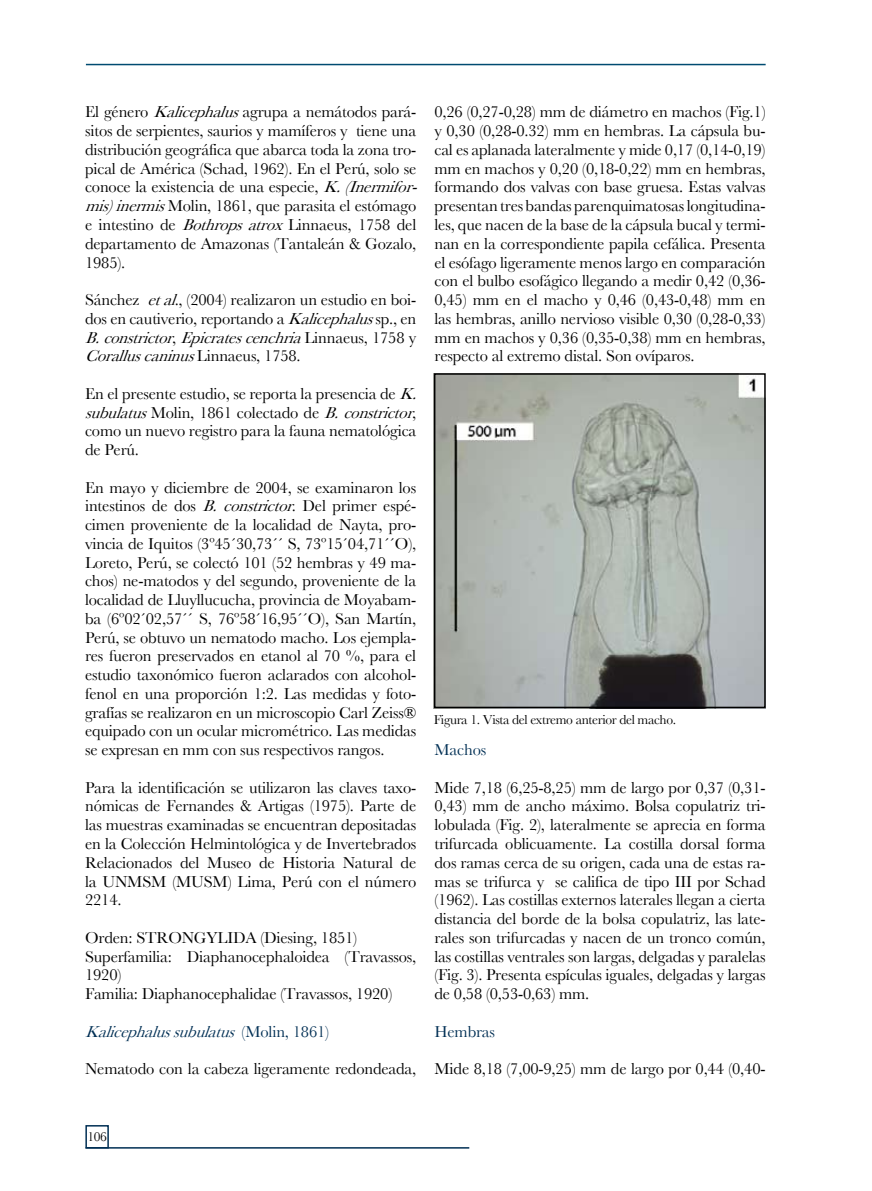
<style>
.page{position:relative;width:872px;height:1191px;background:#fff}
.page>*{position:absolute;margin:0;border:0;box-sizing:border-box;transform-origin:0 0}
.t1{font:16.5px/18.8px "Baskerville";letter-spacing:-.01em;color:#000;text-align:justify}
.t2{font:italic 16.5px "Baskerville";color:#002f54}
.t3{font:16.5px "Baskerville";letter-spacing:-.01em;color:#002f54}
.t4{font:13.5px "Baskerville";letter-spacing:-.025em;color:#000}
.s1{font-style:italic}
.s2{font-style:normal}
</style>
<div class="page">
<div style="left:85px;top:1125px;width:24px;height:23px;border:2px solid #002f54"></div>
<hr style="left:86px;top:1147px;width:383px;height:1px;background:#002f54">
<img style="left:437px;top:376px;width:325px;height:329px">
<div style="left:434px;top:373px;width:331px;height:335px;border:2px solid #000"></div>
<hr style="left:86px;top:64px;width:679px;height:1px;background:#004b71">
<p class="t1" style="left:85px;top:103px;width:340px;text-align:left">El género <span class="s1">Kalicephalus</span>agrupa a nemátodos pará&shy;sitos de serpientes, saurios y mamíferos y tiene una distribución geográfica que abarca toda la zona tro&shy;pical de América (Schad, 1962). En el Perú, solo se conoce la existencia de una especie, <span class="s1">K.(Inermifor&shy;mis) inermis</span>Molin, 1861, que parasita el estómago e intestino de <span class="s1">Bothropsatrox</span>Linnaeus, 1758 del departamento de Amazonas (Tantaleán &amp; Gozalo, 1985).</p>
<p class="t1" style="left:85px;top:290px;width:333px">Sánchez <span class="s1">etal</span>., (2004) realizaron un estudio en boi&shy;dos en cautiverio, reportando a <span class="s1">Kalicephalus</span>sp., en <span class="s1">B.constrictor</span>, <span class="s1">Epicratescenchria</span>L i n n a e u s , 1 7 5 8 y <span class="s1">Coralluscaninus</span>L i n n a e u s , 1 7 5 8 .</p>
<p class="t1" style="left:85px;top:384px;width:340px;text-align:left">En el presente estudio, se reporta la presencia de <span class="s1">K. subulatus</span>M o l i n , 1 8 6 1 c o l e c t a d o d e <span class="s1">B.constrictor</span>, como un nuevo registro para la fauna nematológica de Perú.</p>
<p class="t1" style="left:85px;top:478px;width:333px">En mayo y diciembre de 2004, se examinaron los intestinos de dos <span class="s1">B.constrictor</span>. Del primer espé&shy;cimen proveniente de la localidad de Nayta, pro&shy;vincia de Iquitos (3º45´30,73´´ S, 73º15´04,71´´O), Loreto, Perú, se colectó 101 (52 hembras y 49 ma&shy;chos) ne-matodos y del segundo, proveniente de la localidad de Lluyllucucha, provincia de Moyabam&shy;ba (6º02´02,57´´ S, 76º58´16,95´´O), San Martín, Perú, se obtuvo un nematodo macho. Los ejempla&shy;res fueron preservados en etanol al 70 %, para el estudio taxonómico fueron aclarados con alcohol&shy;fenol en una proporción 1:2. Las medidas y foto&shy;grafías se realizaron en un microscopio Carl Zeiss® equipado con un ocular micrométrico. Las medidas se expresan en mm con sus respectivos rangos.</p>
<p class="t1" style="left:85px;top:778px;width:333px">Para la identificación se utilizaron las claves taxo&shy;nómicas de Fernandes &amp; Artigas (1975). Parte de las muestras examinadas se encuentran depositadas en la Colección Helmintológica y de Invertebrados Relacionados del Museo de Historia Natural de la UNMSM (MUSM) Lima, Perú con el número 2214.</p>
<p class="t1" style="left:85px;top:928px;width:333px;text-align:left">Orden: STRONGYLIDA (Diesing, 1851)<br>Superfamilia: Diaphanocephaloidea (Travassos, 1920)<br>Familia: Diaphanocephalidae (Travassos, 1920)</p>
<p class="t2" style="left:85px;top:1021px;width:246px">Kalicephalussubulatus<span class="s2">( M o l i n , 1 8 6 1 )</span></p>
<p class="t1" style="left:85px;top:1059px;width:333px">Nematodo con la cabeza ligeramente redondeada,</p>
<p class="t1" style="left:434px;top:103px;width:333px">0,26 (0,27-0,28) mm de diámetro en machos (Fig.1) y 0,30 (0,28-0.32) mm en hembras. La cápsula bu&shy;cal es aplanada lateralmente y mide 0,17 (0,14-0,19) mm en machos y 0,20 (0,18-0,22) mm en hembras, formando dos valvas con base gruesa. Estas valvas presentan tres bandas parenquimatosas longitudina&shy;les, que nacen de la base de la cápsula bucal y termi&shy;nan en la correspondiente papila cefálica. Presenta el esófago ligeramente menos largo en comparación con el bulbo esofágico llegando a medir 0,42 (0,36- 0,45) mm en el macho y 0,46 (0,43-0,48) mm en las hembras, anillo nervioso visible 0,30 (0,28-0,33) mm en machos y 0,36 (0,35-0,38) mm en hembras, respecto al extremo distal. Son ovíparos.</p>
<p class="t4" style="left:434px;top:711px;width:244px">Figura 1. Vista del extremo anterior del macho.</p>
<p class="t3" style="left:434px;top:740px;width:53px">Machos</p>
<p class="t1" style="left:434px;top:778px;width:333px">Mide 7,18 (6,25-8,25) mm de largo por 0,37 (0,31- 0,43) mm de ancho máximo. Bolsa copulatriz tri&shy;lobulada (Fig. 2), lateralmente se aprecia en forma trifurcada oblicuamente. La costilla dorsal forma dos ramas cerca de su origen, cada una de estas ra&shy;mas se trifurca y se califica de tipo III por Schad (1962). Las costillas externos laterales llegan a cierta distancia del borde de la bolsa copulatriz, las late&shy;rales son trifurcadas y nacen de un tronco común, las costillas ventrales son largas, delgadas y paralelas (Fig. 3). Presenta espículas iguales, delgadas y largas de 0,58 (0,53-0,63) mm.</p>
<p class="t3" style="left:434px;top:1021px;width:62px">Hembras</p>
<p class="t1" style="left:434px;top:1059px;width:333px">Mide 8,18 (7,00-9,25) mm de largo por 0,44 (0,40-</p>
<p class="t4" style="left:87px;top:1128px;width:21px">106</p>
</div>
